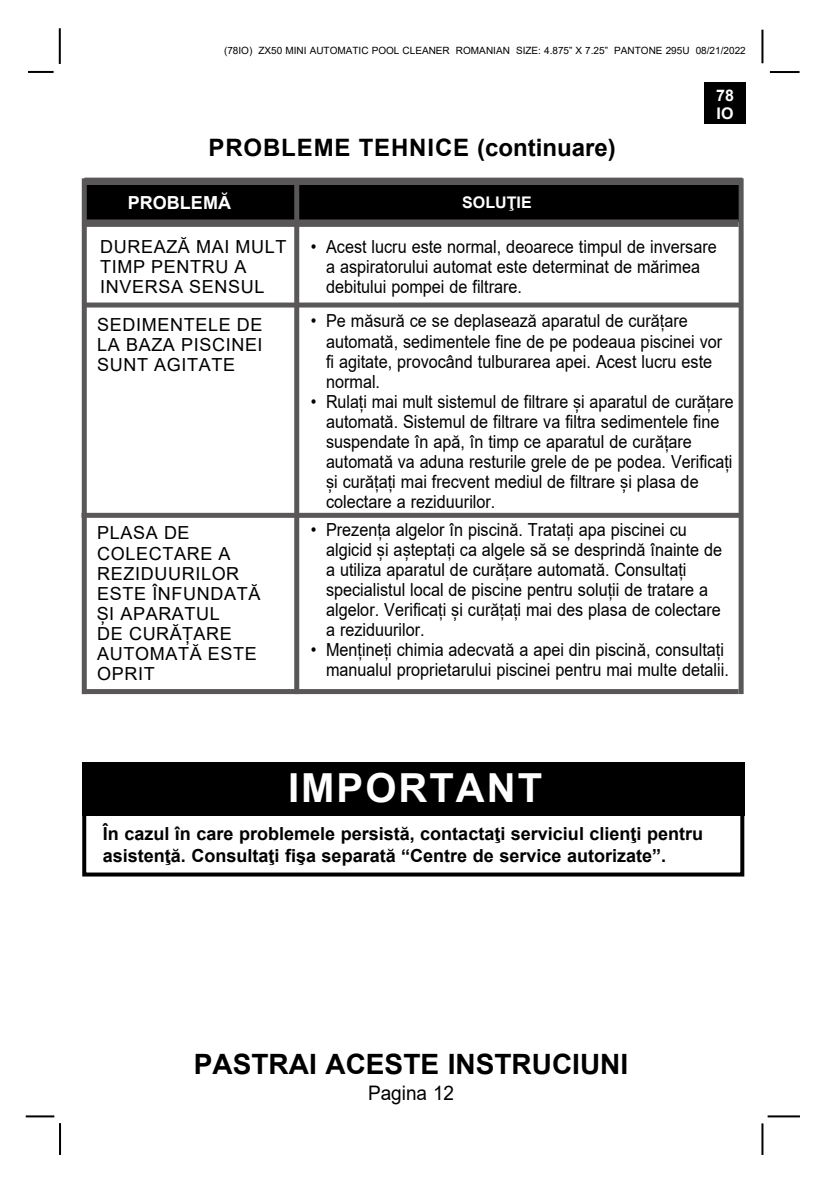
<style>
.page{position:relative;width:836px;height:1191px;background:#fff}
.page>*{position:absolute;margin:0;border:0;box-sizing:border-box;transform-origin:0 0}
.t1{font:700 40px "Arial";letter-spacing:.05em;color:#fff}
.t2{font:700 28px "Arial";color:#000}
.t3{font:700 24px "Arial";letter-spacing:.035em;color:#000}
.t4{font:20px "Arial";color:#000;scale:.95 1}
.t5{font:18px/20px "Arial";color:#000;scale:.9 1}
.t6{font:700 18px/21.6px "Arial";color:#000}
.t7{font:18px/20px "Arial";letter-spacing:.035em;color:#000}
.t8{font:18px/20px "Arial";color:#000;text-align:justify}
.t9{font:700 18px "Arial";color:#fff}
.t10{font:700 16px/18px "Arial";color:#fff}
.t11{font:10px "Arial";color:#000}
</style>
<div class="page">
<hr style="left:767px;top:1115px;width:32px;height:2px;background:#000">
<hr style="left:769px;top:71px;width:30px;height:2px;background:#000">
<hr style="left:761px;top:30px;width:2px;height:33px;background:#000">
<hr style="left:761px;top:1123px;width:2px;height:32px;background:#000">
<hr style="left:28px;top:71px;width:26px;height:2px;background:#000">
<hr style="left:59px;top:28px;width:2px;height:36px;background:#000">
<hr style="left:59px;top:1123px;width:2px;height:32px;background:#000">
<hr style="left:26px;top:1115px;width:28px;height:2px;background:#000">
<div style="left:704px;top:83px;width:41px;height:41px;background:#000"></div>
<div style="left:82px;top:762px;width:662px;height:54px;background:#000"></div>
<div style="left:82px;top:810px;width:662px;height:66px;border:4px solid #000"></div>
<div style="left:85px;top:184px;width:656px;height:38px;background:#000"></div>
<div style="left:294px;top:179px;width:5px;height:515px;background:#595757"></div>
<div style="left:83px;top:219px;width:655px;height:8px;background:#595757"></div>
<div style="left:82px;top:689px;width:656px;height:5px;background:#595757"></div>
<div style="left:85px;top:302px;width:656px;height:5px;background:#595757"></div>
<div style="left:81px;top:513px;width:659px;height:5px;background:#595757"></div>
<div style="left:82px;top:178px;width:5px;height:516px;background:#595757"></div>
<div style="left:738px;top:178px;width:5px;height:516px;background:#595757"></div>
<div style="left:84px;top:178px;width:658px;height:7px;background:#595757"></div>
<p class="t11" style="left:224px;top:44px;width:523px">(78IO) ZX50 MINI AUTOMATIC POOL CLEANER ROMANIAN SIZE: 4.875” X 7.25” PANTONE 295U 08/21/2022</p>
<p class="t10" style="left:716px;top:86px;width:19px">78<br>IO</p>
<h3 class="t3" style="left:208px;top:131px;width:408px">PROBLEME TEHNICE (continuare)</h3>
<p class="t9" style="left:128px;top:190px;width:104px">PROBLEMĂ</p>
<p class="t10" style="left:462px;top:194px;width:71px">SOLUŢIE</p>
<p class="t5" style="left:326px;top:237px;width:435px;text-indent:-15px">• Acest lucru este normal, deoarece timpul de inversare a aspiratorului automat este determinat de mărimea debitului pompei de filtrare.</p>
<p class="t5" style="left:326px;top:311px;width:441px;text-indent:-15px">• Pe măsură ce se deplasează aparatul de curățare automată, sedimentele fine de pe podeaua piscinei vor fi agitate, provocând tulburarea apei. Acest lucru este normal.</p>
<p class="t5" style="left:326px;top:391px;width:454px;text-indent:-15px">• Rulați mai mult sistemul de filtrare și aparatul de curățare automată. Sistemul de filtrare va filtra sedimentele fine suspendate în apă, în timp ce aparatul de curățare automată va aduna resturile grele de pe podea. Verificați și curățați mai frecvent mediul de filtrare și plasa de colectare a reziduurilor.</p>
<p class="t5" style="left:326px;top:519px;width:441px;text-indent:-15px">• Prezența algelor în piscină. Tratați apa piscinei cu algicid și așteptați ca algele să se desprindă înainte de a utiliza aparatul de curățare automată. Consultați specialistul local de piscine pentru soluții de tratare a algelor. Verificați și curățați mai des plasa de colectare a reziduurilor.</p>
<p class="t5" style="left:311px;top:639px;width:465px;text-align:right">• Mențineți chimia adecvată a apei din piscină, consultați manualul proprietarului piscinei pentru mai multe detalii.</p>
<p class="t7" style="left:100px;top:237px;width:188px">DUREAZĂ MAI MULT<br>TIMP PENTRU A<br>INVERSA SENSUL</p>
<p class="t8" style="left:97px;top:315px;width:167px">SEDIMENTELE DE LA BAZA PISCINEI SUNT AGITATE</p>
<p class="t7" style="left:97px;top:523px;width:165px">PLASA DE<br>COLECTARE A<br>REZIDUURILOR<br>ESTE ÎNFUNDATĂ<br>ȘI APARATUL<br>DE CURĂȚARE<br>AUTOMATĂ ESTE<br>OPRIT</p>
<h1 class="t1" style="left:288px;top:760px;width:255px">IMPORTANT</h1>
<p class="t6" style="left:103px;top:823px;width:601px">În cazul în care problemele persistă, contactaţi serviciul clienţi pentru asistenţă. Consultaţi fişa separată “Centre de service autorizate”.</p>
<h2 class="t2" style="left:194px;top:1044px;width:436px">PASTRAI ACESTE INSTRUCIUNI</h2>
<p class="t4" style="left:368px;top:1079px;width:92px">Pagina 12</p>
</div>
